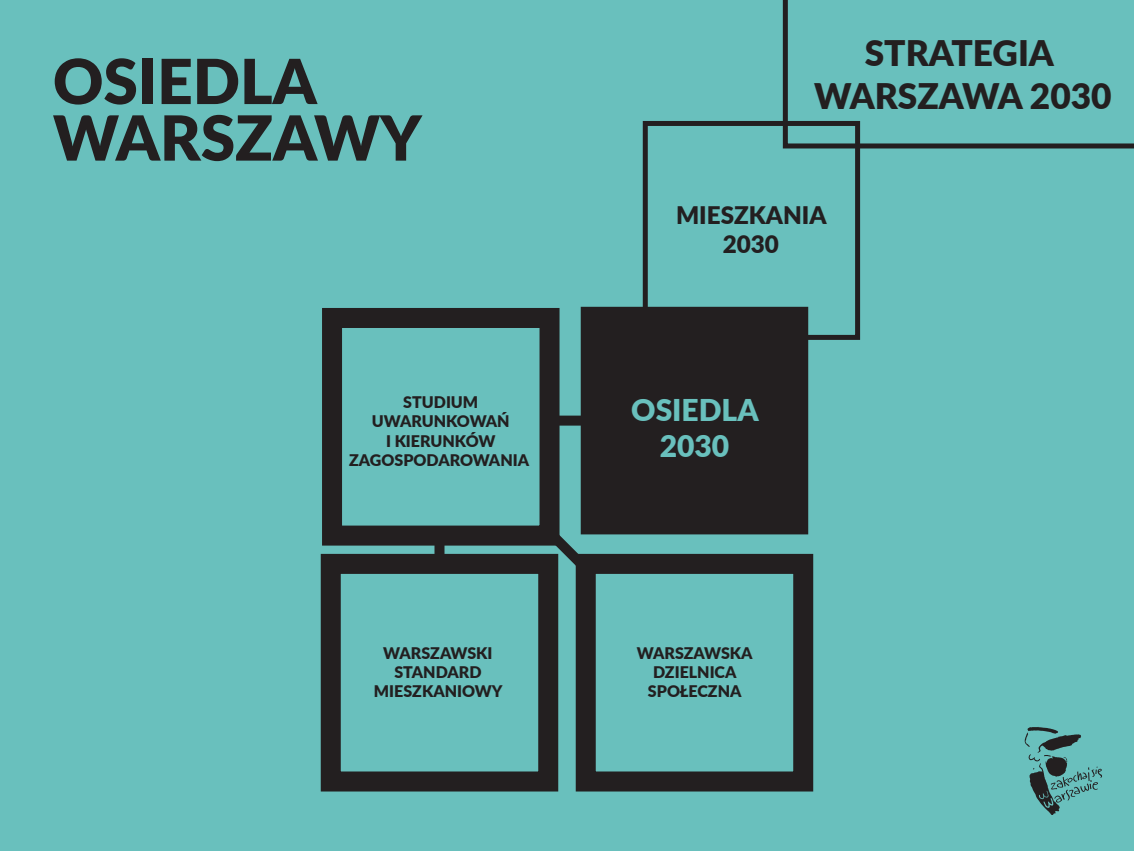
<style>
.page{position:relative;width:1134px;height:851px;background:#fff}
.page>*{position:absolute;margin:0;border:0;box-sizing:border-box;transform-origin:0 0}
.t1{font:900 62.1px/56.5px "Lato";color:#231f20}
.t2{font:900 35.25px/42.3px "Lato";color:#231f20;text-align:center}
.t3{font:900 30px/36px "Lato";color:#69c0bd;text-align:center}
.t4{font:900 24.2px/29.1px "Lato";color:#231f20;text-align:center}
.t5{font:900 16px/19.2px "Lato";color:#231f20;text-align:center}
</style>
<div class="page">
<div style="left:0;top:0;width:1134px;height:850px;background:#69c0bd"></div>
<div style="left:643px;top:121px;width:217px;height:219px;border:5px solid #231f20"></div>
<svg style="left:783px;top:0;width:351px;height:148px"></svg>
<div style="left:581px;top:307px;width:227px;height:227px;background:#231f20"></div>
<div style="left:576px;top:553px;width:237px;height:238px;border:20px solid #231f20"></div>
<div style="left:321px;top:553px;width:237px;height:238px;border:20px solid #231f20"></div>
<div style="left:548px;top:415px;width:146px;height:10px;background:#231f20"></div>
<div style="left:434px;top:535px;width:10px;height:28px;background:#231f20"></div>
<svg style="left:527px;top:509px;width:80px;height:80px"></svg>
<div style="left:322px;top:308px;width:237px;height:237px;border:20px solid #231f20"></div>
<svg style="left:1025px;top:727px;width:77px;height:88px"></svg>
<h1 class="t1" style="left:53px;top:50px;width:370px">OSIEDLA<br>WARSZAWY</h1>
<p class="t5" style="left:349px;top:392px;width:181px">STUDIUM<br>UWARUNKOWAŃ<br>I KIERUNKÓW<br>ZAGOSPODAROWANIA</p>
<h2 class="t2" style="left:814px;top:31px;width:299px">STRATEGIA<br>WARSZAWA 2030</h2>
<h3 class="t4" style="left:676px;top:200px;width:152px">MIESZKANIA<br>2030</h3>
<h3 class="t3" style="left:631px;top:390px;width:129px">OSIEDLA<br>2030</h3>
<p class="t5" style="left:374px;top:642px;width:130px">WARSZAWSKI<br>STANDARD<br>MIESZKANIOWY</p>
<p class="t5" style="left:637px;top:642px;width:117px">WARSZAWSKA<br>DZIELNICA<br>SPOŁECZNA</p>
</div>
